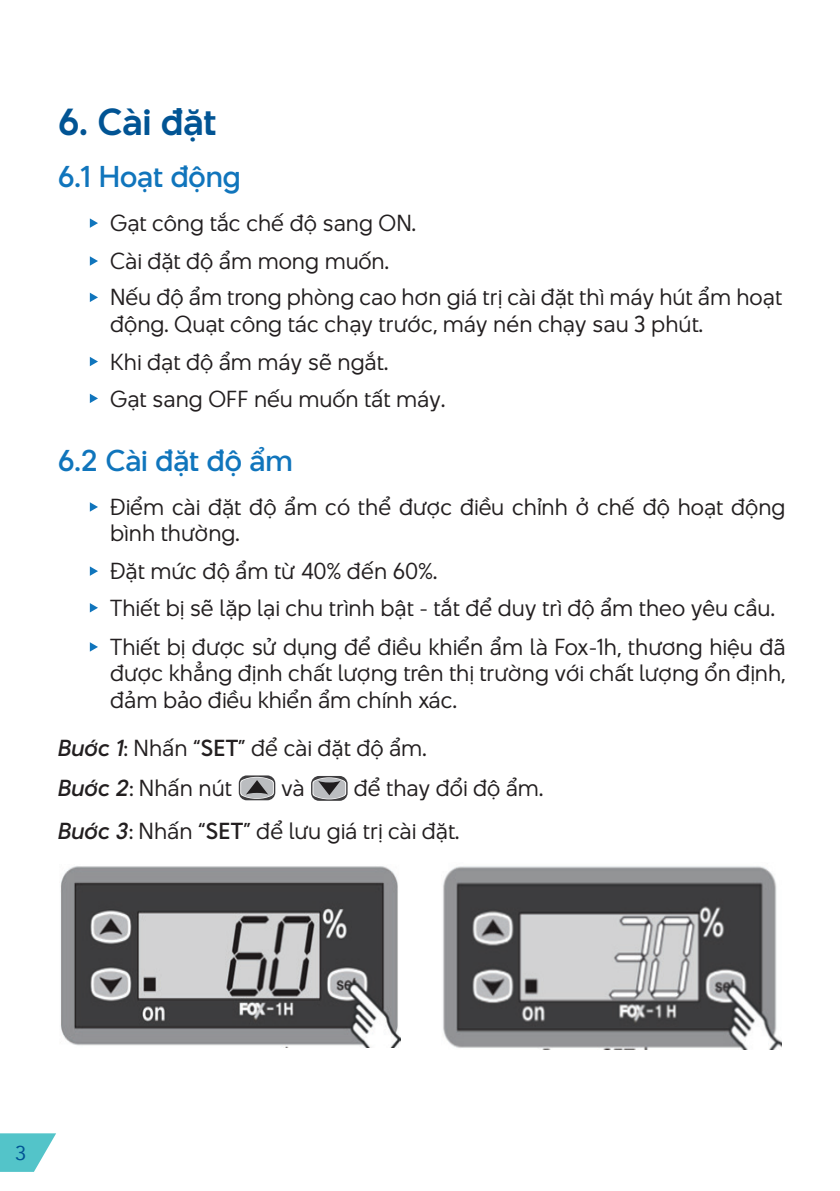
<style>
.page{position:relative;width:840px;height:1191px;background:#fff}
.page>*{position:absolute;margin:0;border:0;box-sizing:border-box;transform-origin:0 0}
.t1{font:34.4px "BT Beau Sans Bold";color:#015494}
.t2{font:27.6px "BT Beau Sans Medium";color:#1075bc}
.t3{font:21.2px/26.2px "BT Beau Sans Light";color:#231f20}
.t4{font:20px "Avenir";color:#015494}
.s1{font-family:"BT Beau Sans Medium";font-style:italic}
.s2{font-family:"BT Beau Sans Medium"}
.s3{font-family:"BT Beau Sans Regular"}
</style>
<div class="page">
<svg style="left:0;top:1133px;width:56px;height:38px"></svg>
<svg style="left:90px;top:218px;width:8px;height:10px"></svg>
<svg style="left:90px;top:256px;width:8px;height:10px"></svg>
<svg style="left:90px;top:293px;width:8px;height:9px"></svg>
<svg style="left:90px;top:357px;width:8px;height:9px"></svg>
<svg style="left:90px;top:394px;width:8px;height:9px"></svg>
<svg style="left:90px;top:502px;width:8px;height:10px"></svg>
<svg style="left:90px;top:566px;width:8px;height:10px"></svg>
<svg style="left:90px;top:603px;width:8px;height:9px"></svg>
<svg style="left:90px;top:642px;width:8px;height:9px"></svg>
<svg style="left:239px;top:775px;width:36px;height:25px"></svg>
<svg style="left:240px;top:777px;width:34px;height:22px"></svg>
<svg style="left:311px;top:776px;width:36px;height:25px"></svg>
<svg style="left:312px;top:777px;width:34px;height:22px"></svg>
<img style="left:60px;top:866px;width:340px;height:181px">
<img style="left:443px;top:866px;width:338px;height:183px">
<h1 class="t1" style="left:58px;top:96px;width:160px">6. Cài đặt</h1>
<h2 class="t2" style="left:58px;top:156px;width:185px">6.1 Hoạt động</h2>
<p class="t3" style="left:110px;top:210px;width:307px">Gạt công tắc chế độ sang ON.</p>
<p class="t3" style="left:110px;top:243px;width:673px;line-height:36.4px">Cài đặt độ ẩm mong muốn.<br>Nếu độ ẩm trong phòng cao hơn giá trị cài đặt thì máy hút ẩm hoạt</p>
<p class="t3" style="left:110px;top:305px;width:594px;line-height:37.4px">động. Quạt công tác chạy trước, máy nén chạy sau 3 phút.<br>Khi đạt độ ẩm máy sẽ ngắt.<br>Gạt sang OFF nếu muốn tất máy.</p>
<h2 class="t2" style="left:58px;top:440px;width:237px">6.2 Cài đặt độ ẩm</h2>
<p class="t3" style="left:110px;top:494px;width:676px">Điểm cài đặt độ ẩm có thể được điều chỉnh ở chế độ hoạt động bình thường.</p>
<p class="t3" style="left:110px;top:553px;width:665px;line-height:36.6px">Đặt mức độ ẩm từ 40% đến 60%.<br>Thiết bị sẽ lặp lại chu trình bật - tắt để duy trì độ ẩm theo yêu cầu.</p>
<p class="t3" style="left:110px;top:634px;width:676px;text-align:justify">Thiết bị được sử dụng để điều khiển ẩm là Fox-1h, thương hiệu đã được khẳng định chất lượng trên thị trường với chất lượng ổn định, đảm bảo điều khiển ẩm chính xác.</p>
<p class="t3" style="left:58px;top:728px;width:370px;line-height:40px"><span class="s1">Buớc 1</span>: Nhấn “<span class="s2">SET</span>” để cài đặt độ ẩm.<br><span class="s1">Buớc 2</span>: Nhấn nút</p>
<p class="t3" style="left:58px;top:766px;width:486px;line-height:42.4px;text-indent:296px">để thay đổi độ ẩm.<br><span class="s1">Buớc 3</span>: Nhấn “<span class="s2">SET</span>” để lưu giá trị cài đặt.</p>
<p class="t3" style="left:281px;top:775px;width:25px">và</p>
<p class="t4" style="left:15px;top:1137px;width:14px">3<span class="s3">1</span></p>
</div>
